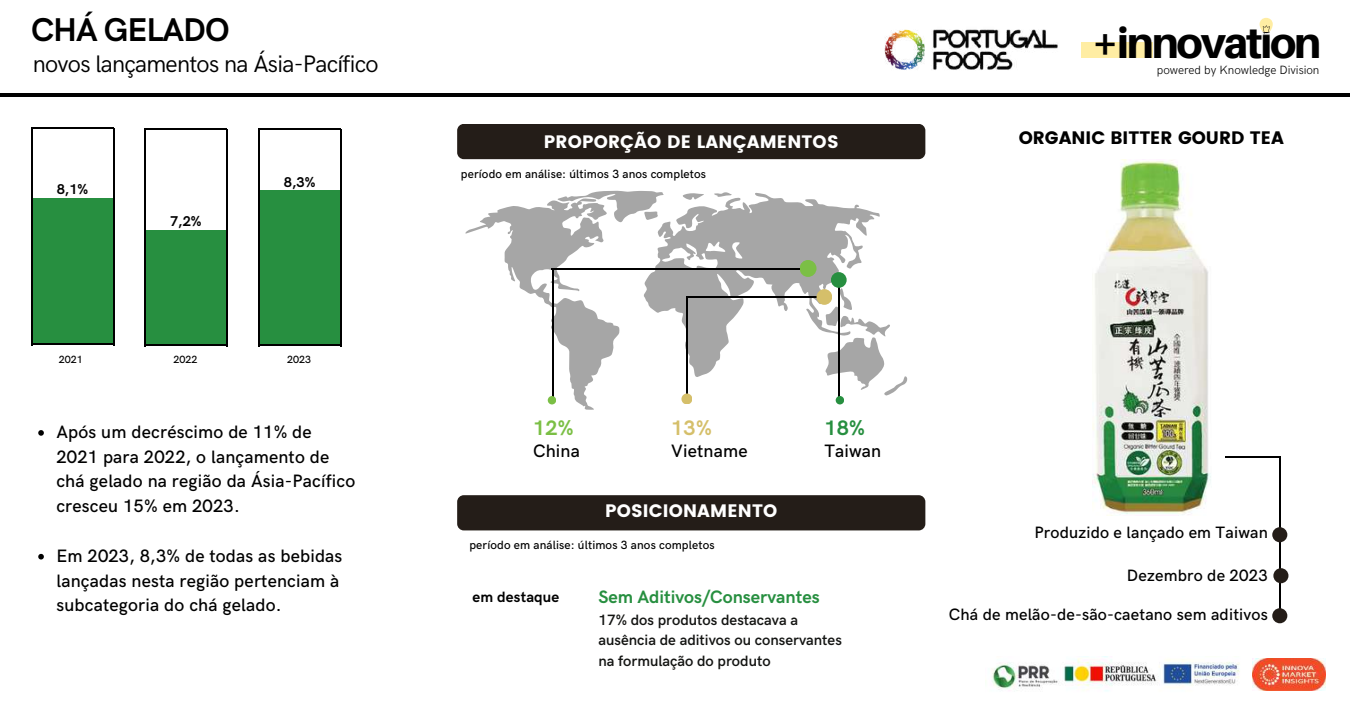
<style>
.page{position:relative;width:1350px;height:709px;background:#fff}
.page>*{position:absolute;margin:0;border:0;box-sizing:border-box;transform-origin:0 0}
.t1{font:800 42.9px "Aileron";letter-spacing:-.05em;color:#000}
.t2{font:700 33px "HK Grotesk";letter-spacing:-.03em;color:#000}
.t3{font:24px "HK Grotesk";letter-spacing:-.03em;color:#000}
.t4{font:700 21px "HK Grotesk";color:#7bbf45}
.t5{font:700 21px "HK Grotesk";color:#d5bf6a}
.t6{font:700 21px "HK Grotesk";color:#278f40}
.t7{font:500 18px/24.8px "HK Grotesk";letter-spacing:.01em;color:#000}
.t8{font:18px "Poppins";letter-spacing:.01em;color:#fff}
.t9{font:700 18px "HK Grotesk";color:#278f40}
.t10{font:18px "Poppins";color:#000}
.t11{font:500 16.5px "HK Grotesk";letter-spacing:.01em;color:#000}
.t12{font:600 15px/20.2px "HK Grotesk";color:#131412}
.t13{font:700 15px "HK Grotesk";letter-spacing:.01em;color:#000}
.t14{font:700 14.25px "HK Grotesk";color:#000}
.t15{font:500 12px "HK Grotesk";letter-spacing:.01em;color:#000}
.t16{font:300 12px "HK Grotesk";letter-spacing:-.005em;color:#000}
.t17{font:500 10.5px "HK Grotesk";color:#000}
</style>
<div class="page">
<img style="left:884px;top:29px;width:174px;height:41px">
<hr style="left:0;top:93px;width:1350px;height:3px;background:#000">
<div style="left:1081px;top:42px;width:71px;height:16px;background:#ffeda3"></div>
<svg style="left:1260px;top:18px;width:13px;height:18px"></svg>
<div style="left:457px;top:124px;width:468px;height:35px;background:#241d18;border-radius:7px"></div>
<div style="left:457px;top:495px;width:468px;height:35px;background:#241d18;border-radius:7px"></div>
<hr style="left:1280px;top:457px;width:1px;height:158px;background:#000">
<div style="left:1272px;top:608px;width:15px;height:15px;background:#241d18;border-radius:50%"></div>
<div style="left:1272px;top:527px;width:15px;height:15px;background:#241d18;border-radius:50%"></div>
<div style="left:1273px;top:568px;width:15px;height:15px;background:#241d18;border-radius:50%"></div>
<div style="left:31px;top:199px;width:83px;height:146px;background:#278f40"></div>
<div style="left:145px;top:230px;width:83px;height:116px;background:#278f40"></div>
<div style="left:258px;top:190px;width:82px;height:156px;background:#278f40"></div>
<hr style="left:31px;top:128px;width:82px;height:1px;background:#000">
<hr style="left:145px;top:129px;width:82px;height:1px;background:#000">
<hr style="left:258px;top:129px;width:82px;height:1px;background:#000">
<hr style="left:31px;top:344px;width:83px;height:1px;background:#000">
<hr style="left:145px;top:345px;width:82px;height:1px;background:#000">
<hr style="left:258px;top:345px;width:83px;height:1px;background:#000">
<hr style="left:113px;top:128px;width:1px;height:217px;background:#000">
<hr style="left:227px;top:129px;width:1px;height:217px;background:#000">
<hr style="left:340px;top:129px;width:1px;height:217px;background:#000">
<hr style="left:31px;top:128px;width:1px;height:217px;background:#000">
<hr style="left:145px;top:129px;width:1px;height:217px;background:#000">
<hr style="left:258px;top:129px;width:1px;height:217px;background:#000">
<svg style="left:665px;top:192px;width:215px;height:186px;fill:#a6a6a6"></svg>
<svg style="left:824px;top:277px;width:83px;height:119px"></svg>
<svg style="left:465px;top:191px;width:200px;height:219px"></svg>
<img style="left:1252px;top:658px;width:73px;height:32px">
<hr style="left:686px;top:298px;width:1px;height:102px;background:#000">
<hr style="left:552px;top:268px;width:1px;height:133px;background:#000">
<div style="left:681px;top:393px;width:11px;height:11px;background:#d5bf6a;border-radius:50%"></div>
<img style="left:985px;top:656px;width:255px;height:35px">
<div style="left:548px;top:396px;width:8px;height:8px;background:#7bbf45;border-radius:50%"></div>
<hr style="left:839px;top:281px;width:1px;height:120px;background:#000">
<div style="left:836px;top:396px;width:8px;height:8px;background:#278f40;border-radius:50%"></div>
<hr style="left:686px;top:297px;width:138px;height:1px;background:#000">
<div style="left:817px;top:289px;width:15px;height:16px;background:#d5bf6a;border-radius:50%"></div>
<div style="left:831px;top:272px;width:16px;height:16px;background:#278f40;border-radius:50%"></div>
<hr style="left:1226px;top:457px;width:55px;height:1px;background:#000">
<hr style="left:552px;top:268px;width:256px;height:1px;background:#000">
<div style="left:800px;top:260px;width:17px;height:17px;background:#7bbf45;border-radius:50%"></div>
<img style="left:1093px;top:159px;width:118px;height:357px">
<svg style="left:38px;top:430px;width:6px;height:6px"></svg>
<svg style="left:38px;top:554px;width:6px;height:5px"></svg>
<h2 class="t2" style="left:31px;top:12px;width:200px">CHÁ GELADO</h2>
<h3 class="t3" style="left:33px;top:51px;width:347px">novos lançamentos na Ásia-Pacífico</h3>
<p class="t14" style="left:57px;top:181px;width:33px">8,1%</p>
<p class="t14" style="left:170px;top:213px;width:33px">7,2%</p>
<p class="t14" style="left:284px;top:174px;width:33px">8,3%</p>
<p class="t17" style="left:59px;top:353px;width:25px">2021</p>
<p class="t17" style="left:174px;top:353px;width:25px">2022</p>
<p class="t17" style="left:287px;top:353px;width:25px">2023</p>
<p class="t7" style="left:56px;top:420px;width:300px">Após um decréscimo de 11% de<br>2021 para 2022, o lançamento de chá gelado na região da Ásia-Pacífico cresceu 15% em 2023.</p>
<p class="t7" style="left:56px;top:544px;width:287px">Em 2023, 8,3% de todas as bebidas lançadas nesta região pertenciam à subcategoria do chá gelado.</p>
<h1 class="t1" style="left:1092px;top:16px;width:231px">+innovation</h1>
<p class="t16" style="left:1157px;top:63px;width:164px">powered by Knowledge Division</p>
<p class="t8" style="left:544px;top:131px;width:296px">PROPORÇÃO DE LANÇAMENTOS</p>
<p class="t10" style="left:1019px;top:127px;width:267px">ORGANIC BITTER GOURD TEA</p>
<p class="t15" style="left:461px;top:167px;width:247px">período em análise: últimos 3 anos completos</p>
<p class="t4" style="left:533px;top:416px;width:42px">12%</p>
<p class="t5" style="left:671px;top:416px;width:42px">13%</p>
<p class="t6" style="left:824px;top:416px;width:42px">18%</p>
<p class="t7" style="left:533px;top:439px;width:48px">China</p>
<p class="t7" style="left:671px;top:440px;width:78px">Vietname</p>
<p class="t7" style="left:824px;top:439px;width:58px">Taiwan</p>
<p class="t8" style="left:605px;top:500px;width:174px">POSICIONAMENTO</p>
<p class="t15" style="left:469px;top:538px;width:247px">período em análise: últimos 3 anos completos</p>
<p class="t11" style="left:1034px;top:523px;width:235px">Produzido e lançado em Taiwan</p>
<p class="t11" style="left:1127px;top:566px;width:142px">Dezembro de 2023</p>
<p class="t13" style="left:473px;top:589px;width:88px">em destaque</p>
<p class="t9" style="left:598px;top:587px;width:223px">Sem Aditivos/Conservantes</p>
<p class="t12" style="left:598px;top:610px;width:245px">17% dos produtos destacava a ausência de aditivos ou conservantes na formulação do produto</p>
<p class="t11" style="left:949px;top:605px;width:320px">Chá de melão-de-são-caetano sem aditivos</p>
</div>
